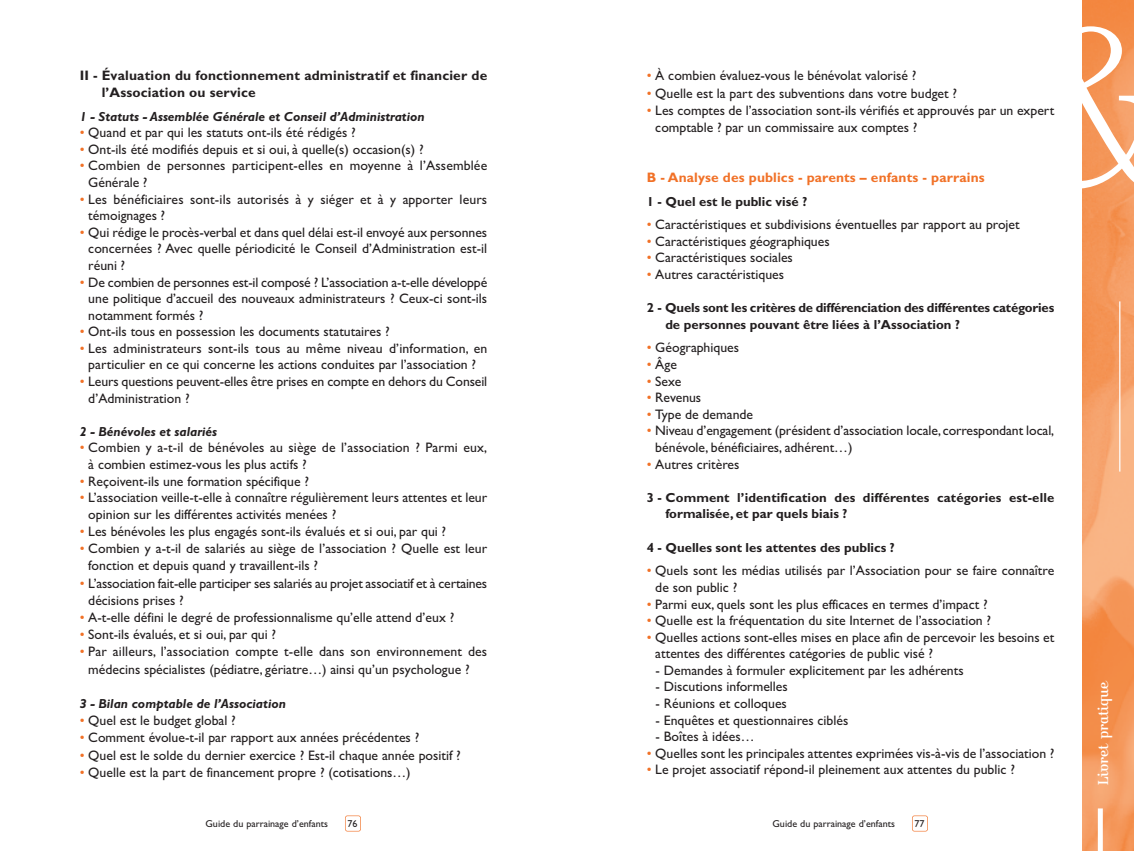
<style>
.page{position:relative;width:1134px;height:851px;background:#fff}
.page>*{position:absolute;margin:0;border:0;box-sizing:border-box;transform-origin:0 0}
.t1{font:235px "Kursivschrift Steh Har";color:#fff;scale:1.08 1}
.t2{font:15px "Kursivschrift Stehend";color:#fff}
.t3{font:13.75px/16.6px "Gill Sans";color:#231f20}
.t4{font:700 13.75px/16.6px "Gill Sans";letter-spacing:.01em;color:#231f20}
.t5{font:700 13.75px "Gill Sans";letter-spacing:.01em;color:#f17127}
.t6{font:700 13.12px/16.6px "Gill Sans";color:#231f20}
.t7{font:italic 700 13.12px "Gill Sans";color:#231f20}
.t8{font:10px "Gill Sans";color:#231f20}
.s1{color:#f17127}
</style>
<div class="page">
<div style="left:912px;top:815px;width:16px;height:16px;border:1px solid #f17127;border-radius:2px"></div>
<div style="left:345px;top:815px;width:16px;height:16px;border:1px solid #f17127;border-radius:2px"></div>
<img style="left:1082px;top:0;width:52px;height:850px">
<hr style="left:1119px;top:301px;width:1px;height:170px;background:#fff">
<div style="left:1098px;top:808px;width:5px;height:42px;background:#fff"></div>
<p class="t4" style="left:102px;top:69px;width:387px;text-indent:-22px">II - Évaluation du fonctionnement administratif et financier de l’Association ou service</p>
<p class="t7" style="left:80px;top:111px;width:346px">1 - Statuts - Assemblée Générale et Conseil d’Administration</p>
<p class="t3" style="left:80px;top:124px;width:277px"><span class="s1">•</span> Quand et par qui les statuts ont-ils été rédigés ?</p>
<p class="t3" style="left:80px;top:141px;width:345px"><span class="s1">•</span> Ont-ils été modifiés depuis et si oui, à quelle(s) occasion(s) ?</p>
<p class="t3" style="left:88px;top:157px;width:400px;text-indent:-9px"><span class="s1">•</span> Combien de personnes participent-elles en moyenne à l’Assemblée<br>Générale ?</p>
<p class="t3" style="left:88px;top:190px;width:400px;text-indent:-9px"><span class="s1">•</span> Les bénéficiaires sont-ils autorisés à y siéger et à y apporter leurs témoignages ?</p>
<p class="t3" style="left:88px;top:223px;width:400px;text-align:justify;text-indent:-9px"><span class="s1">•</span> Qui rédige le procès-verbal et dans quel délai est-il envoyé aux personnes concernées ? Avec quelle périodicité le Conseil d’Administration est-il réuni ?</p>
<p class="t3" style="left:88px;top:273px;width:400px;text-align:justify;text-indent:-9px"><span class="s1">•</span> De combien de personnes est-il composé ? L’association a-t-elle développé une politique d’accueil des nouveaux administrateurs ? Ceux-ci sont-ils notamment formés ?</p>
<p class="t3" style="left:80px;top:323px;width:311px"><span class="s1">•</span> Ont-ils tous en possession les documents statutaires ?</p>
<p class="t3" style="left:80px;top:340px;width:409px;text-align:center"><span class="s1">•</span> Les administrateurs sont-ils tous au même niveau d’information, en particulier en ce qui concerne les actions conduites par l’association ?</p>
<p class="t3" style="left:88px;top:373px;width:400px;text-indent:-9px"><span class="s1">•</span> Leurs questions peuvent-elles être prises en compte en dehors du Conseil d’Administration ?</p>
<p class="t7" style="left:80px;top:426px;width:139px">2 - Bénévoles et salariés</p>
<p class="t3" style="left:88px;top:439px;width:400px;text-indent:-9px"><span class="s1">•</span> Combien y a-t-il de bénévoles au siège de l’association ? Parmi eux, à combien estimez-vous les plus actifs ?</p>
<p class="t3" style="left:80px;top:472px;width:231px"><span class="s1">•</span> Reçoivent-ils une formation spécifique ?</p>
<p class="t3" style="left:88px;top:489px;width:400px;text-indent:-9px"><span class="s1">•</span> L’association veille-t-elle à connaître régulièrement leurs attentes et leur opinion sur les différentes activités menées ?</p>
<p class="t3" style="left:80px;top:523px;width:368px"><span class="s1">•</span> Les bénévoles les plus engagés sont-ils évalués et si oui, par qui ?</p>
<p class="t3" style="left:88px;top:539px;width:400px;line-height:17.2px;text-indent:-9px"><span class="s1">•</span> Combien y a-t-il de salariés au siège de l’association ? Quelle est leur fonction et depuis quand y travaillent-ils ?</p>
<p class="t3" style="left:88px;top:574px;width:400px;line-height:17.2px;text-indent:-9px"><span class="s1">•</span> L’association fait-elle participer ses salariés au projet associatif et à certaines décisions prises ?</p>
<p class="t3" style="left:80px;top:609px;width:376px"><span class="s1">•</span> A-t-elle défini le degré de professionnalisme qu’elle attend d’eux ?</p>
<p class="t3" style="left:80px;top:626px;width:198px"><span class="s1">•</span> Sont-ils évalués, et si oui, par qui ?</p>
<p class="t3" style="left:88px;top:643px;width:400px;line-height:17.2px;text-indent:-9px"><span class="s1">•</span> Par ailleurs, l’association compte t-elle dans son environnement des médecins spécialistes (pédiatre, gériatre…) ainsi qu’un psychologue ?</p>
<p class="t7" style="left:80px;top:698px;width:208px">3 - Bilan comptable de l’Association</p>
<p class="t3" style="left:80px;top:712px;width:158px"><span class="s1">•</span> Quel est le budget global ?</p>
<p class="t3" style="left:80px;top:729px;width:341px"><span class="s1">•</span> Comment évolue-t-il par rapport aux années précédentes ?</p>
<p class="t3" style="left:80px;top:746px;width:383px"><span class="s1">•</span> Quel est le solde du dernier exercice ? Est-il chaque année positif ?</p>
<p class="t3" style="left:80px;top:763px;width:332px"><span class="s1">•</span> Quelle est la part de financement propre ? (cotisations…)</p>
<h1 class="t1" style="left:1013px;top:-33px;width:156px">&amp;</h1>
<p class="t3" style="left:647px;top:67px;width:271px"><span class="s1">•</span> À combien évaluez-vous le bénévolat valorisé ?</p>
<p class="t3" style="left:647px;top:85px;width:312px"><span class="s1">•</span> Quelle est la part des subventions dans votre budget ?</p>
<p class="t3" style="left:655px;top:101px;width:400px;line-height:17.2px;text-indent:-9px"><span class="s1">•</span> Les comptes de l’association sont-ils vérifiés et approuvés par un expert comptable ? par un commissaire aux comptes ?</p>
<p class="t5" style="left:647px;top:172px;width:339px">B - Analyse des publics - parents – enfants - parrains</p>
<p class="t6" style="left:647px;top:194px;width:162px">1 - Quel est le public visé ?</p>
<p class="t3" style="left:647px;top:216px;width:374px"><span class="s1">•</span> Caractéristiques et subdivisions éventuelles par rapport au projet</p>
<p class="t3" style="left:647px;top:233px;width:184px"><span class="s1">•</span> Caractéristiques géographiques</p>
<p class="t3" style="left:647px;top:249px;width:148px"><span class="s1">•</span> Caractéristiques sociales</p>
<p class="t3" style="left:647px;top:266px;width:139px"><span class="s1">•</span> Autres caractéristiques</p>
<p class="t6" style="left:665px;top:300px;width:390px;text-indent:-19px">2 - Quels sont les critères de différenciation des différentes catégories de personnes pouvant être liées à l’Association ?</p>
<p class="t3" style="left:647px;top:339px;width:94px"><span class="s1">•</span> Géographiques</p>
<p class="t3" style="left:647px;top:356px;width:32px"><span class="s1">•</span> Âge</p>
<p class="t3" style="left:647px;top:372px;width:36px"><span class="s1">•</span> Sexe</p>
<p class="t3" style="left:647px;top:389px;width:56px"><span class="s1">•</span> Revenus</p>
<p class="t3" style="left:647px;top:406px;width:108px"><span class="s1">•</span> Type de demande</p>
<p class="t3" style="left:655px;top:422px;width:400px;text-indent:-9px"><span class="s1">•</span> Niveau d’engagement (président d’association locale,correspondant local, bénévole, bénéficiaires, adhérent…)</p>
<p class="t3" style="left:647px;top:455px;width:94px"><span class="s1">•</span> Autres critères</p>
<p class="t6" style="left:665px;top:490px;width:390px;text-indent:-19px">3 - Comment l’identification des différentes catégories est-elle formalisée, et par quels biais ?</p>
<p class="t6" style="left:647px;top:540px;width:250px">4 - Quelles sont les attentes des publics ?</p>
<p class="t3" style="left:655px;top:562px;width:400px;text-indent:-9px"><span class="s1">•</span> Quels sont les médias utilisés par l’Association pour se faire connaître de son public ?</p>
<p class="t3" style="left:647px;top:595px;width:343px"><span class="s1">•</span> Parmi eux, quels sont les plus efficaces en termes d’impact ?</p>
<p class="t3" style="left:647px;top:612px;width:346px"><span class="s1">•</span> Quelle est la fréquentation du site Internet de l’association ?</p>
<p class="t3" style="left:655px;top:628px;width:400px;text-indent:-9px"><span class="s1">•</span> Quelles actions sont-elles mises en place afin de percevoir les besoins et attentes des différentes catégories de public visé ?</p>
<p class="t3" style="left:656px;top:661px;width:310px">- Demandes à formuler explicitement par les adhérents</p>
<p class="t3" style="left:656px;top:678px;width:134px">- Discutions informelles</p>
<p class="t3" style="left:656px;top:695px;width:133px">- Réunions et colloques</p>
<p class="t3" style="left:656px;top:711px;width:194px">- Enquêtes et questionnaires ciblés</p>
<p class="t3" style="left:656px;top:728px;width:100px">- Boîtes à idées…</p>
<p class="t3" style="left:647px;top:744px;width:409px"><span class="s1">•</span> Quelles sont les principales attentes exprimées vis-à-vis de l’association ?</p>
<p class="t3" style="left:647px;top:761px;width:370px"><span class="s1">•</span> Le projet associatif répond-il pleinement aux attentes du public ?</p>
<p class="t2" style="left:1094px;top:784px;width:105px;rotate:-90deg">Livret pratique</p>
<p class="t8" style="left:206px;top:817px;width:124px">Guide du parrainage d’enfants</p>
<p class="t8" style="left:348px;top:817px;width:12px">76</p>
<p class="t8" style="left:772px;top:817px;width:124px">Guide du parrainage d’enfants</p>
<p class="t8" style="left:914px;top:817px;width:12px">77</p>
</div>
